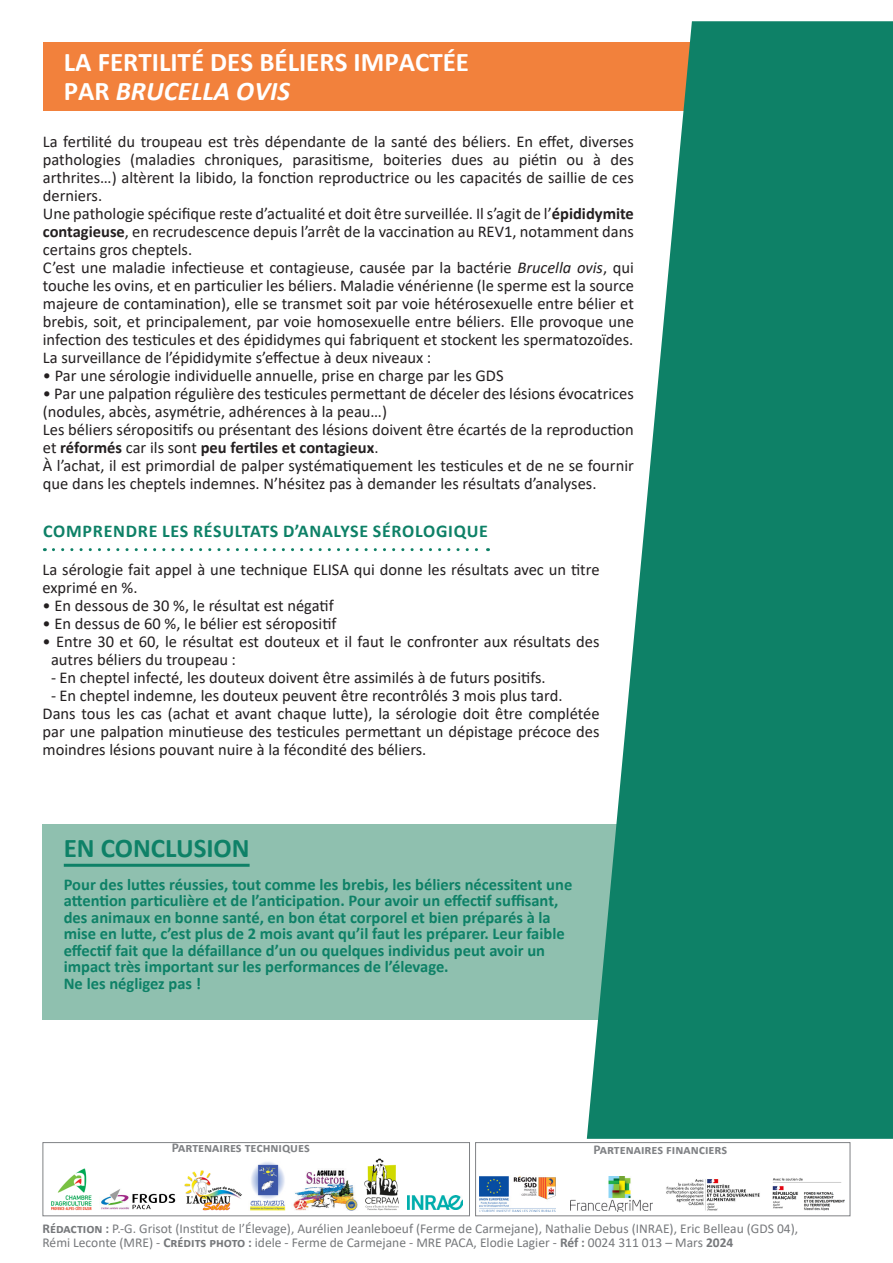
<style>
.page{position:relative;width:893px;height:1263px;background:#fff}
.page>*{position:absolute;margin:0;border:0;box-sizing:border-box;transform-origin:0 0}
.t1{font:700 27px/28.5px "Calibri";color:#fff}
.t2{font:700 27px "Calibri";color:#0e8167}
.t3{font:700 18px "Calibri";letter-spacing:.04em;color:#0e8167}
.t4{font:16.5px/18px "Calibri";color:#231f20}
.t5{font:700 16.5px/16.5px "Calibri";color:#0e8167}
.t6{font:13.5px/13.5px "Calibri";color:#76787b}
.t7{font:700 13.5px "Calibri";color:#808285}
.s1{font-style:italic}
.s2{font-weight:700}
</style>
<div class="page">
<div style="left:43px;top:43px;width:663px;height:68px;background:#f2813c"></div>
<div style="left:43px;top:1142px;width:427px;height:74px;border:1px solid #808285"></div>
<div style="left:43px;top:824px;width:580px;height:196px;background:#8fc0af"></div>
<svg style="left:587px;top:21px;width:306px;height:1118px;fill:#0e8167"></svg>
<hr style="left:64px;top:864px;width:186px;height:3px;background:#0e8167">
<img style="left:51px;top:1168px;width:41px;height:42px">
<img style="left:293px;top:1170px;width:65px;height:40px">
<img style="left:364px;top:1158px;width:35px;height:52px">
<img style="left:250px;top:1162px;width:36px;height:48px">
<img style="left:184px;top:1170px;width:58px;height:40px">
<img style="left:101px;top:1189px;width:75px;height:21px">
<div style="left:475px;top:1142px;width:375px;height:74px;border:1px solid #808285"></div>
<img style="left:480px;top:1176px;width:75px;height:35px">
<img style="left:666px;top:1179px;width:94px;height:32px">
<img style="left:772px;top:1178px;width:73px;height:33px">
<img style="left:570px;top:1176px;width:82px;height:35px">
<img style="left:407px;top:1195px;width:55px;height:15px">
<svg style="left:53px;top:548px;width:435px;height:3px"></svg>
<p class="t1" style="left:64px;top:48px;width:407px">LA FERTILITÉ DES BÉLIERS IMPACTÉE<br>PAR <span class="s1">BRUCELLA OVIS</span></p>
<p class="t4" style="left:43px;top:132px;width:593px;text-align:justify">La fertilité du troupeau est très dépendante de la santé des béliers. En effet, diverses pathologies (maladies chroniques, parasitisme, boiteries dues au piétin ou à des arthrites…) altèrent la libido, la fonction reproductrice ou les capacités de saillie de ces derniers.</p>
<p class="t4" style="left:43px;top:204px;width:593px;text-align:justify">Une pathologie spécifique reste d’actualité et doit être surveillée. Il s’agit de l’<span class="s2">épididymite contagieuse</span>, en recrudescence depuis l’arrêt de la vaccination au REV1, notamment dans certains gros cheptels.</p>
<p class="t4" style="left:43px;top:258px;width:593px;text-align:justify">C’est une maladie infectieuse et contagieuse, causée par la bactérie <span class="s1">Brucella ovis</span>, qui touche les ovins, et en particulier les béliers. Maladie vénérienne (le sperme est la source majeure de contamination), elle se transmet soit par voie hétérosexuelle entre bélier et brebis, soit, et principalement, par voie homosexuelle entre béliers. Elle provoque une infection des testicules et des épididymes qui fabriquent et stockent les spermatozoïdes.</p>
<p class="t4" style="left:43px;top:348px;width:390px">La surveillance de l’épididymite s’effectue à deux niveaux :</p>
<p class="t4" style="left:43px;top:366px;width:462px">• Par une sérologie individuelle annuelle, prise en charge par les GDS</p>
<p class="t4" style="left:43px;top:384px;width:593px">• Par une palpation régulière des testicules permettant de déceler des lésions évocatrices (nodules, abcès, asymétrie, adhérences à la peau…)</p>
<p class="t4" style="left:43px;top:420px;width:592px">Les béliers séropositifs ou présentant des lésions doivent être écartés de la reproduction et <span class="s2">réformés</span> car ils sont <span class="s2">peu fertiles et contagieux</span>.</p>
<p class="t4" style="left:43px;top:456px;width:593px">À l’achat, il est primordial de palper systématiquement les testicules et de ne se fournir que dans les cheptels indemnes. N’hésitez pas à demander les résultats d’analyses.</p>
<p class="t3" style="left:43px;top:518px;width:446px">COMPRENDRE LES RÉSULTATS D’ANALYSE SÉROLOGIQUE</p>
<p class="t4" style="left:43px;top:560px;width:559px">La sérologie fait appel à une technique ELISA qui donne les résultats avec un titre exprimé en %.</p>
<p class="t4" style="left:43px;top:596px;width:293px">• En dessous de 30 %, le résultat est négatif</p>
<p class="t4" style="left:43px;top:614px;width:296px">• En dessus de 60 %, le bélier est séropositif</p>
<p class="t4" style="left:51px;top:632px;width:550px;text-indent:-9px">• Entre 30 et 60, le résultat est douteux et il faut le confronter aux résultats des autres béliers du troupeau :</p>
<p class="t4" style="left:51px;top:668px;width:496px">- En cheptel infecté, les douteux doivent être assimilés à de futurs positifs.</p>
<p class="t4" style="left:51px;top:686px;width:513px">- En cheptel indemne, les douteux peuvent être recontrôlés 3 mois plus tard.</p>
<p class="t4" style="left:43px;top:704px;width:559px;text-align:justify">Dans tous les cas (achat et avant chaque lutte), la sérologie doit être complétée par une palpation minutieuse des testicules permettant un dépistage précoce des moindres lésions pouvant nuire à la fécondité des béliers.</p>
<p class="t2" style="left:64px;top:828px;width:187px">EN CONCLUSION</p>
<p class="t5" style="left:64px;top:875px;width:510px">Pour des luttes réussies, tout comme les brebis, les béliers nécessitent une attention particulière et de l’anticipation. Pour avoir un effectif suffisant, des animaux en bonne santé, en bon état corporel et bien préparés à la mise en lutte, c’est plus de 2 mois avant qu’il faut les préparer. Leur faible effectif fait que la défaillance d’un ou quelques individus peut avoir un impact très important sur les performances de l’élevage.</p>
<p class="t5" style="left:64px;top:974px;width:139px">Ne les négligez pas !</p>
<p class="t7" style="left:172px;top:1138px;width:139px">Partenaires techniques</p>
<p class="t7" style="left:593px;top:1139px;width:135px">Partenaires financiers</p>
<p class="t6" style="left:43px;top:1221px;width:757px"><span class="s2">Rédaction :</span> P.-G. Grisot (Institut de l’Élevage), Aurélien Jeanleboeuf (Ferme de Carmejane), Nathalie Debus (INRAE), Eric Belleau (GDS 04),<br>Rémi Leconte (MRE) - <span class="s2">Crédits photo :</span> idele - Ferme de Carmejane - MRE PACA, Elodie Lagier - <span class="s2">Réf :</span> 0024 311 013 – Mars <span class="s2">2024</span></p>
</div>
